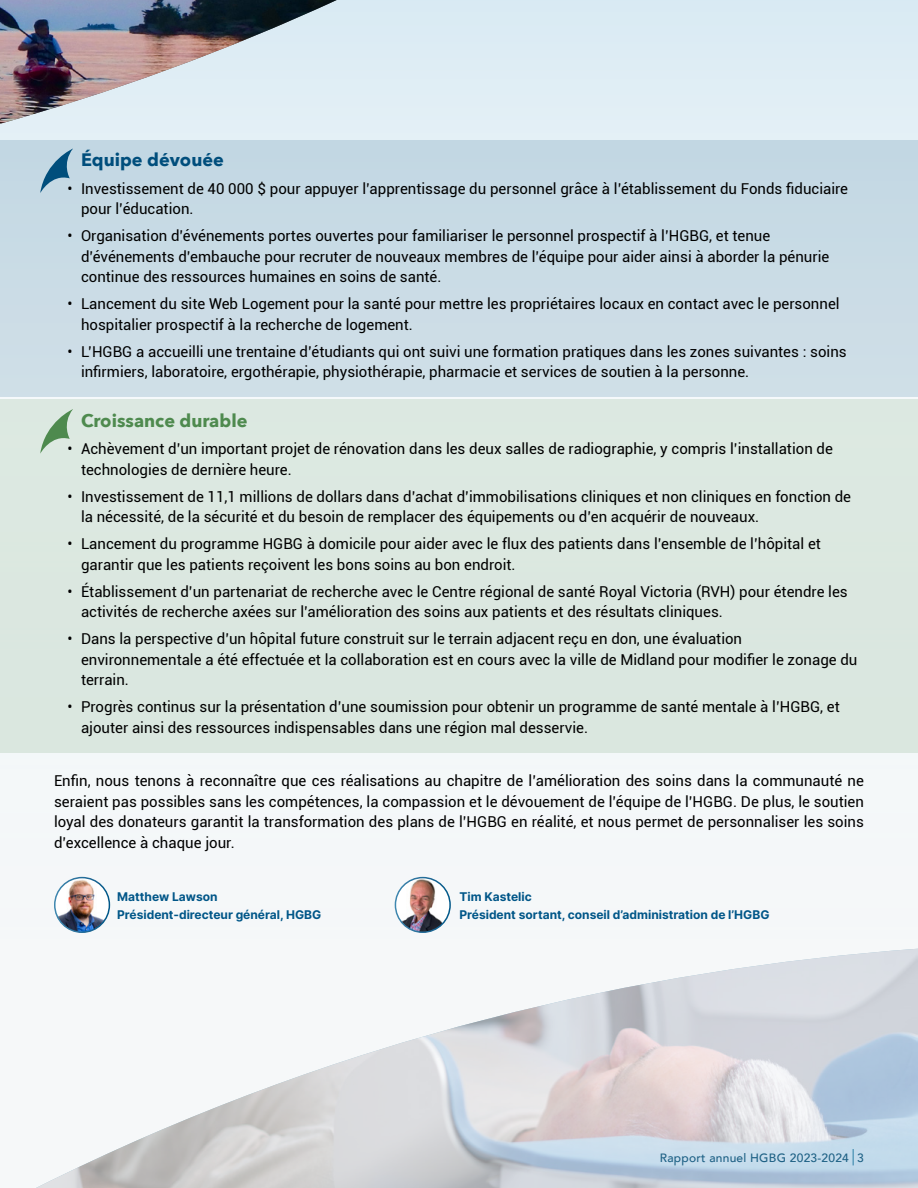
<style>
.page{position:relative;width:918px;height:1188px;background:#fff}
.page>*{position:absolute;margin:0;border:0;box-sizing:border-box;transform-origin:0 0}
.Paragraph_Style_9{font:700 18px "Avenir Next";color:#4e8a4e}
.Paragraph_Style_8{font:700 18px "Avenir Next";color:#004e7c}
.Paragraph_Style_6{font:15px/20.4px "Roboto";color:#000}
.Paragraph_Style_4{font:15px/20.4px "Roboto";color:#000;text-align:justify}
.Paragraph_Style_10{font:700 12px/17.4px "Inter";color:#005688}
.t1{font:500 12px "Avenir";letter-spacing:.02em;color:#1d6084}
</style>
<div class="page">
<div style="left:0;top:396px;width:918px;height:553px;background:#f4f7f9"></div>
<img style="left:36px;top:949px;width:882px;height:239px">
<div style="left:0;top:140px;width:918px;height:256px;background:#c9dce5"></div>
<div style="left:0;top:399px;width:918px;height:354px;background:#dbe7e0"></div>
<div style="left:0;top:0;width:441px;height:140px;background:#e1eef5"></div>
<img style="left:0;top:0;width:337px;height:124px">
<img style="left:55px;top:878px;width:54px;height:54px;border-radius:27px">
<div style="left:54px;top:877px;width:56px;height:56px;border:2px solid #fff;border-radius:50%"></div>
<img style="left:395px;top:878px;width:55px;height:54px;border-radius:27px">
<div style="left:395px;top:877px;width:56px;height:56px;border:2px solid #fff;border-radius:50%"></div>
<svg style="left:853px;top:1149px;width:1px;height:16px"></svg>
<svg style="left:40px;top:409px;width:33px;height:45px"></svg>
<svg style="left:40px;top:148px;width:33px;height:45px"></svg>
<h2 class="Paragraph_Style_8" style="left:81px;top:145px;width:144px">Équipe dévouée</h2>
<p class="Paragraph_Style_6" style="left:81px;top:178px;width:769px;text-indent:-14px">• Investissement de 40 000 $ pour appuyer l’apprentissage du personnel grâce à l’établissement du Fonds fiduciaire pour l’éducation.</p>
<p class="Paragraph_Style_6" style="left:81px;top:225px;width:750px;text-indent:-14px">• Organisation d’événements portes ouvertes pour familiariser le personnel prospectif à l’HGBG, et tenue d’événements d’embauche pour recruter de nouveaux membres de l’équipe pour aider ainsi à aborder la pénurie continue des ressources humaines en soins de santé.</p>
<p class="Paragraph_Style_6" style="left:81px;top:293px;width:760px;text-indent:-14px">• Lancement du site Web Logement pour la santé pour mettre les propriétaires locaux en contact avec le personnel hospitalier prospectif à la recherche de logement.</p>
<p class="Paragraph_Style_6" style="left:81px;top:341px;width:767px;text-indent:-14px">• L’HGBG a accueilli une trentaine d’étudiants qui ont suivi une formation pratiques dans les zones suivantes : soins infirmiers, laboratoire, ergothérapie, physiothérapie, pharmacie et services de soutien à la personne.</p>
<h2 class="Paragraph_Style_9" style="left:81px;top:405px;width:168px">Croissance durable</h2>
<p class="Paragraph_Style_6" style="left:81px;top:438px;width:753px;text-indent:-14px">• Achèvement d’un important projet de rénovation dans les deux salles de radiographie, y compris l’installation de technologies de dernière heure.</p>
<p class="Paragraph_Style_6" style="left:81px;top:486px;width:772px;text-indent:-14px">• Investissement de 11,1 millions de dollars dans d’achat d’immobilisations cliniques et non cliniques en fonction de la nécessité, de la sécurité et du besoin de remplacer des équipements ou d’en acquérir de nouveaux.</p>
<p class="Paragraph_Style_6" style="left:81px;top:533px;width:741px;text-indent:-14px">• Lancement du programme HGBG à domicile pour aider avec le flux des patients dans l’ensemble de l’hôpital et garantir que les patients reçoivent les bons soins au bon endroit.</p>
<p class="Paragraph_Style_6" style="left:81px;top:581px;width:768px;text-indent:-14px">• Établissement d’un partenariat de recherche avec le Centre régional de santé Royal Victoria (RVH) pour étendre les activités de recherche axées sur l’amélioration des soins aux patients et des résultats cliniques.</p>
<p class="Paragraph_Style_6" style="left:81px;top:628px;width:778px;text-indent:-14px">• Dans la perspective d’un hôpital future construit sur le terrain adjacent reçu en don, une évaluation environnementale a été effectuée et la collaboration est en cours avec la ville de Midland pour modifier le zonage du terrain.</p>
<p class="Paragraph_Style_6" style="left:81px;top:696px;width:760px;text-indent:-14px">• Progrès continus sur la présentation d’une soumission pour obtenir un programme de santé mentale à l’HGBG, et ajouter ainsi des ressources indispensables dans une région mal desservie.</p>
<p class="Paragraph_Style_4" style="left:54px;top:770px;width:811px">Enfin, nous tenons à reconnaître que ces réalisations au chapitre de l’amélioration des soins dans la communauté ne seraient pas possibles sans les compétences, la compassion et le dévouement de l’équipe de l’HGBG. De plus, le soutien loyal des donateurs garantit la transformation des plans de l’HGBG en réalité, et nous permet de personnaliser les soins d’excellence à chaque jour.</p>
<h3 class="Paragraph_Style_10" style="left:117px;top:888px;width:206px">Matthew Lawson<br>Président-directeur général, HGBG</h3>
<h3 class="Paragraph_Style_10" style="left:459px;top:888px;width:311px">Tim Kastelic<br>Président sortant, conseil d’administration de l’HGBG</h3>
<p class="t1" style="left:660px;top:1147px;width:206px">Rapport annuel HGBG 2023-2024 3</p>
</div>
